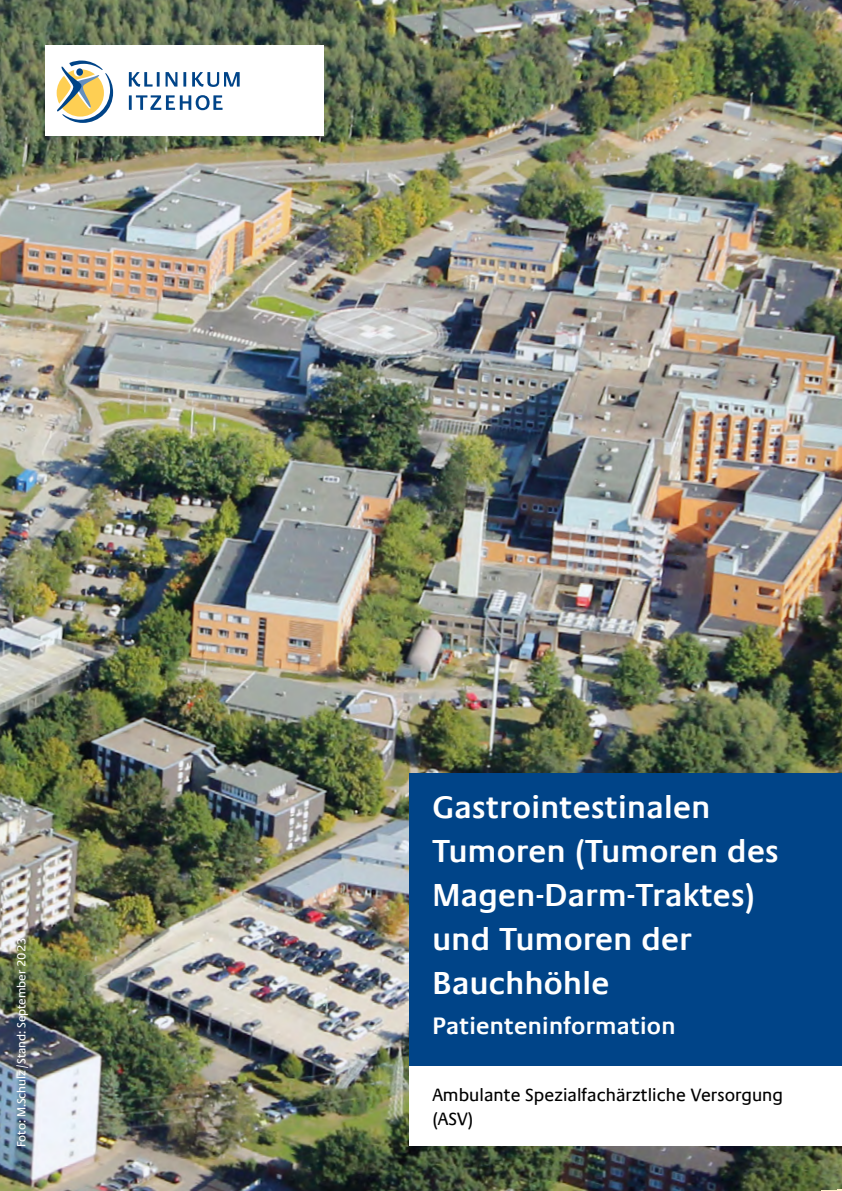
<style>
.page{position:relative;width:842px;height:1191px;background:#fff}
.page>*{position:absolute;margin:0;border:0;box-sizing:border-box;transform-origin:0 0}
.t1{font:600 32px/44px "Praxis Com";letter-spacing:.01em;color:#fff}
.t2{font:600 24px "Praxis Com";letter-spacing:.01em;color:#fff}
.t3{font:18px/24px "Praxis Com";color:#000}
._1_Rückseite_Text_7_5_pt{font:12px "Praxis Com";letter-spacing:-.01em;color:#fff}
</style>
<div class="page">
<img style="left:0;top:0;width:842px;height:1191px">
<div style="left:45px;top:45px;width:279px;height:91px;background:#fff"></div>
<svg style="left:57px;top:61px;width:56px;height:62px"></svg>
<svg style="left:136px;top:95px;width:87px;height:15px"></svg>
<hr style="left:129px;top:95px;width:3px;height:15px;background:#048">
<hr style="left:183px;top:72px;width:3px;height:15px;background:#048">
<svg style="left:166px;top:72px;width:11px;height:15px"></svg>
<hr style="left:157px;top:72px;width:3px;height:15px;background:#048">
<svg style="left:129px;top:72px;width:24px;height:15px"></svg>
<svg style="left:192px;top:72px;width:48px;height:15px"></svg>
<div style="left:410px;top:773px;width:432px;height:293px;background:#048"></div>
<div style="left:410px;top:1066px;width:432px;height:79px;background:#fff"></div>
<p class="_1_Rückseite_Text_7_5_pt" style="left:14px;top:1147px;width:211px;rotate:-90deg">Foto: M.Schulz / Stand: September 2023</p>
<p class="t1" style="left:432px;top:785px;width:348px">Gastrointestinalen<br>Tumoren (Tumoren des<br>Magen-Darm-Traktes)</p>
<p class="t1" style="left:432px;top:917px;width:261px">und Tumoren der<br>Bauchhöhle</p>
<p class="t2" style="left:432px;top:1011px;width:244px">Patienteninformation</p>
<p class="t3" style="left:432px;top:1083px;width:352px">Ambulante Spezialfachärztliche Versorgung (ASV)</p>
</div>
